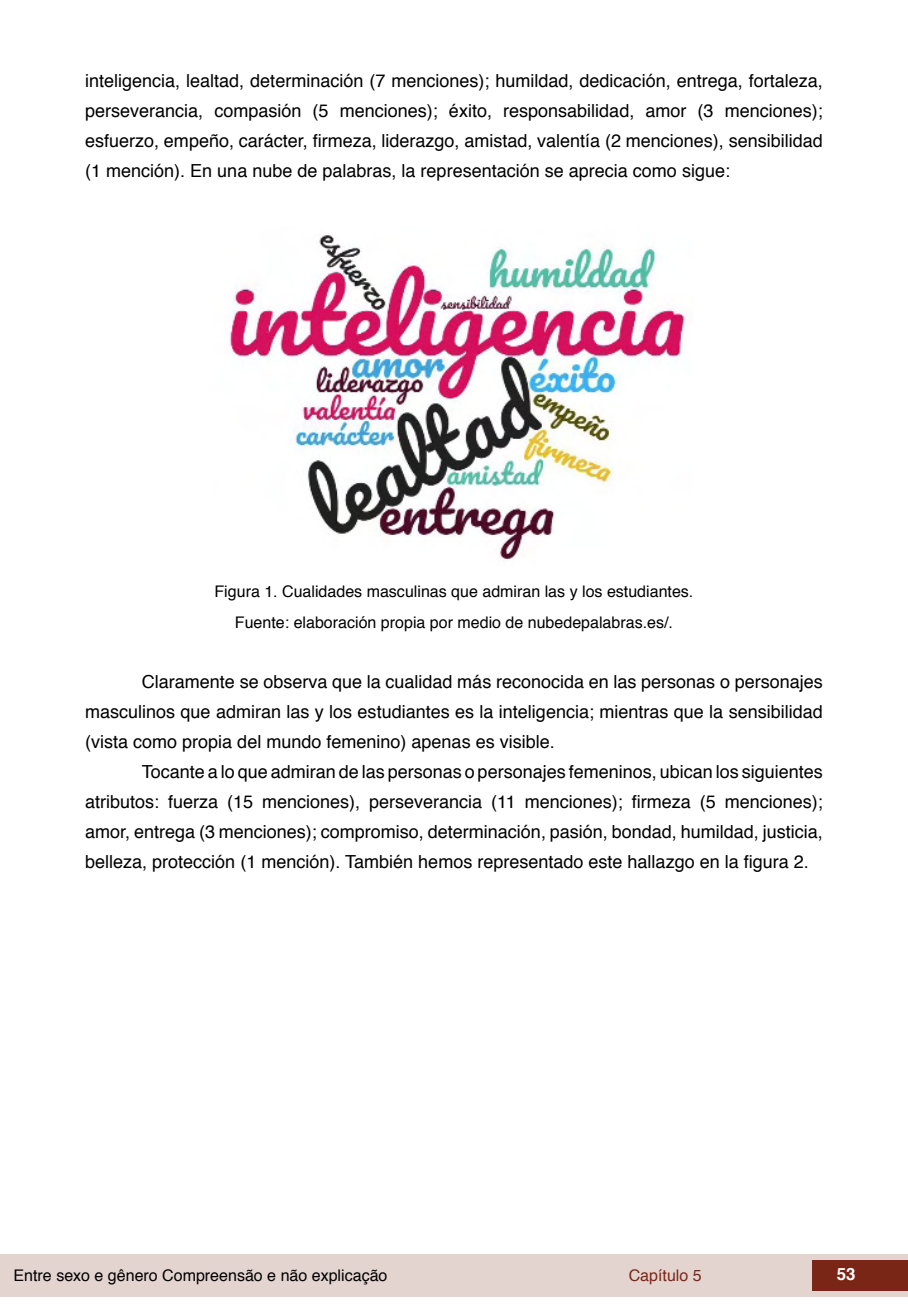
<style>
.page{position:relative;width:908px;height:1304px;background:#fff}
.page>*{position:absolute;margin:0;border:0;box-sizing:border-box;transform-origin:0 0}
.txt{font:18px/30px "Helvetica";color:#000;text-align:justify}
.t1{font:700 16.8px "Helvetica";color:#fff}
.imagens_graf_tab{font:16px "Helvetica";color:#000}
.t2{font:16px "Helvetica";color:#7a2616}
</style>
<div class="page">
<div style="left:0;top:1254px;width:906px;height:43px;background:#e4d4d0"></div>
<div style="left:812px;top:1261px;width:95px;height:30px;background:#7a2616"></div>
<img style="left:229px;top:235px;width:458px;height:325px">
<p class="txt" style="left:85px;top:66px;width:739px">inteligencia, lealtad, determinación (7 menciones); humildad, dedicación, entrega, fortaleza, perseverancia, compasión (5 menciones); éxito, responsabilidad, amor (3 menciones); esfuerzo, empeño, carácter, firmeza, liderazgo, amistad, valentía (2 menciones), sensibilidad (1 mención). En una nube de palabras, la representación se aprecia como sigue:</p>
<p class="imagens_graf_tab" style="left:214px;top:579px;width:480px">Figura 1. Cualidades masculinas que admiran las y los estudiantes.</p>
<p class="imagens_graf_tab" style="left:235px;top:610px;width:439px">Fuente: elaboración propia por medio de nubedepalabras.es/.</p>
<p class="txt" style="left:85px;top:667px;width:738px;text-indent:57px">Claramente se observa que la cualidad más reconocida en las personas o personajes masculinos que admiran las y los estudiantes es la inteligencia; mientras que la sensibilidad (vista como propia del mundo femenino) apenas es visible.</p>
<p class="txt" style="left:85px;top:757px;width:738px;text-indent:57px">Tocante a lo que admiran de las personas o personajes femeninos, ubican los siguientes atributos: fuerza (15 menciones), perseverancia (11 menciones); firmeza (5 menciones); amor, entrega (3 menciones); compromiso, determinación, pasión, bondad, humildad, justicia, belleza, protección (1 mención). También hemos representado este hallazgo en la figura 2.</p>
<p class="imagens_graf_tab" style="left:14px;top:1263px;width:375px">Entre sexo e gênero Compreensão e não explicação</p>
<p class="t2" style="left:628px;top:1263px;width:74px">Capítulo 5</p>
<p class="t1" style="left:836px;top:1261px;width:20px">53</p>
</div>
